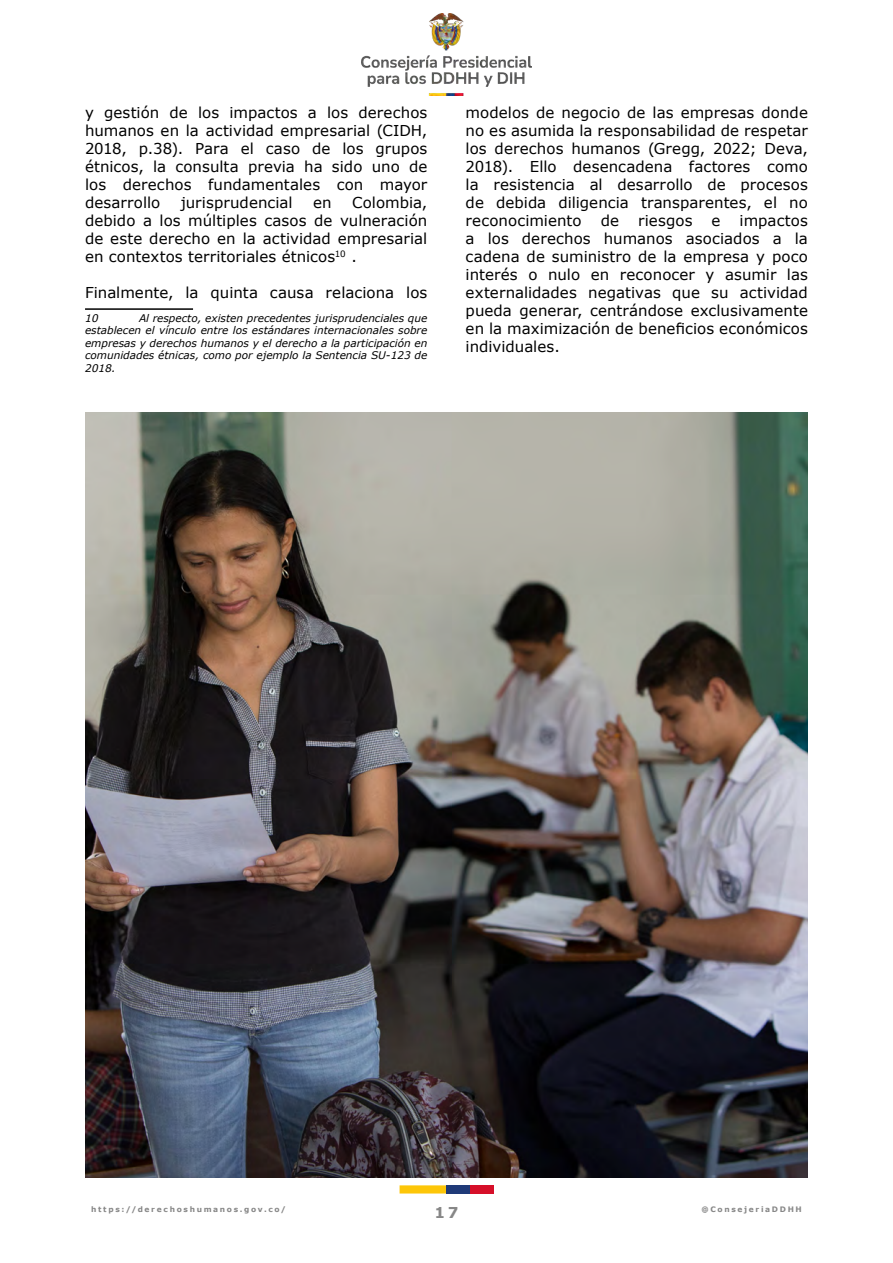
<style>
.page{position:relative;width:893px;height:1263px;background:#fff}
.page>*{position:absolute;margin:0;border:0;box-sizing:border-box;transform-origin:0 0}
.t1{font:15px/18px "Verdana";letter-spacing:.005em;color:#000;text-align:justify}
.t2{font:700 15px "Verdana";color:#878787}
.t3{font:italic 10.5px/12.6px "Verdana";color:#000;text-align:justify}
.t4{font:700 7.5px "Verdana";letter-spacing:.22em;color:#878787}
</style>
<div class="page">
<img style="left:361px;top:14px;width:170px;height:81px">
<div style="left:400px;top:1185px;width:46px;height:8px;background:#fdc608"></div>
<div style="left:446px;top:1185px;width:24px;height:8px;background:#203a78"></div>
<div style="left:470px;top:1185px;width:23px;height:8px;background:#d60f29"></div>
<hr style="left:85px;top:308px;width:108px;height:2px;background:#000">
<img style="left:85px;top:412px;width:723px;height:766px">
<p class="t1" style="left:85px;top:104px;width:344px">y gestión de los impactos a los derechos humanos en la actividad empresarial (CIDH, 2018, p.38). Para el caso de los grupos étnicos, la consulta previa ha sido uno de los derechos fundamentales con mayor desarrollo</p>
<p class="t1" style="left:85px;top:194px;width:344px;text-indent:267px">Colombia, debido a los múltiples casos de vulneración de este derecho en la actividad empresarial en contextos territoriales étnicos<sup>10</sup><sup>2</sup>.</p>
<p class="t1" style="left:85px;top:284px;width:344px">Finalmente, la quinta causa relaciona los</p>
<p class="t3" style="left:85px;top:312px;width:15px">10</p>
<p class="t1" style="left:181px;top:194px;width:113px">jurisprudencial</p>
<p class="t1" style="left:313px;top:194px;width:20px">en</p>
<p class="t3" style="left:85px;top:312px;width:344px;text-indent:54px">Al respecto, existen precedentes jurisprudenciales que establecen el vínculo entre los estándares internacionales sobre empresas y derechos humanos y el derecho a la participación en comunidades étnicas, como por ejemplo la Sentencia SU-123 de 2018.</p>
<p class="t1" style="left:466px;top:104px;width:344px">modelos de negocio de las empresas donde no es asumida la responsabilidad de respetar los derechos humanos (Gregg, 2022; Deva, 2018). Ello desencadena factores como la resistencia al desarrollo de procesos de debida diligencia transparentes, el no reconocimiento</p>
<p class="t1" style="left:601px;top:212px;width:20px">de</p>
<p class="t1" style="left:638px;top:212px;width:56px">riesgos</p>
<p class="t1" style="left:712px;top:212px;width:10px">e</p>
<p class="t1" style="left:466px;top:212px;width:344px;text-indent:274px">impactos a los derechos humanos asociados a la cadena de suministro de la empresa y poco interés o nulo en reconocer y asumir las externalidades negativas que su actividad pueda generar, centrándose exclusivamente en la maximización de beneficios económicos individuales.</p>
<p class="t4" style="left:91px;top:1204px;width:197px">https://derechoshumanos.gov.co/</p>
<p class="t2" style="left:435px;top:1202px;width:25px">17</p>
<p class="t4" style="left:701px;top:1204px;width:102px">@ConsejeriaDDHH</p>
</div>
